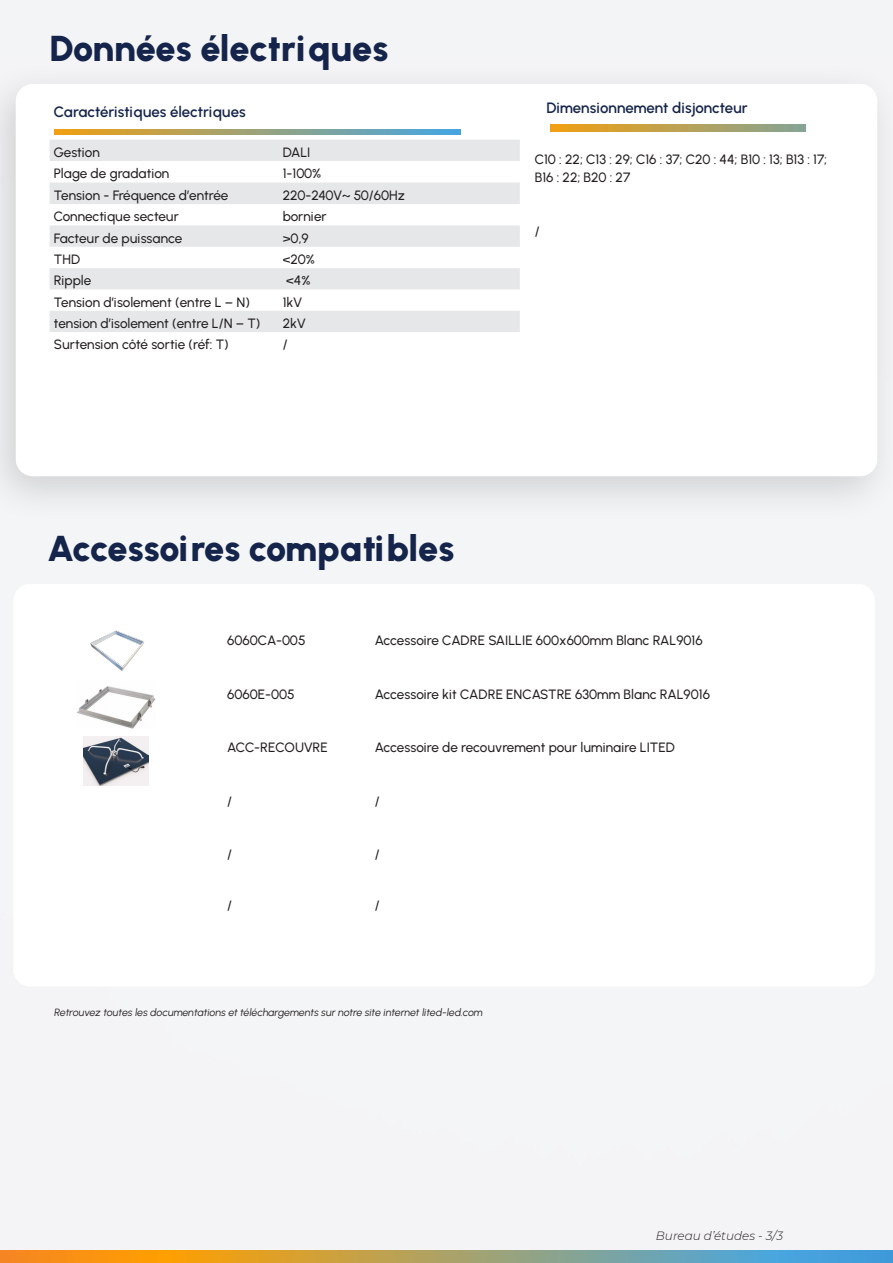
<style>
.page{position:relative;width:893px;height:1263px;background:#f4f4f6}
.page>*{position:absolute;margin:0;border:0;box-sizing:border-box;transform-origin:0 0}
.t1{font:900 36px "Urbanist";letter-spacing:-.01em;color:#15244b}
.Texte_courant{font:600 15px "Urbanist";letter-spacing:-.005em;color:#15244b}
.Texte_courant-2{font:500 13.5px/18px "Urbanist";color:#231f20}
.Texte_courant-3{font:italic 300 12px "Montserrat";color:#231f20}
.Texte_courant-4{font:italic 10.5px "Urbanist";letter-spacing:-.005em;color:#231f20}
</style>
<div class="page">
<svg style="left:0;top:1251px;width:893px;height:12px;background:#a79e6c"></svg>
<div style="left:13px;top:584px;width:862px;height:402px;background:#fff;border-radius:17px"></div>
<img style="left:90px;top:630px;width:55px;height:41px">
<img style="left:77px;top:686px;width:78px;height:43px">
<img style="left:83px;top:736px;width:66px;height:49px">
<div style="left:0;top:59px;width:893px;height:466px;background:#000001;opacity:.15"></div>
<div style="left:16px;top:84px;width:861px;height:392px;background:#fff;border-radius:17px"></div>
<svg style="left:54px;top:129px;width:407px;height:5px;background:#9aa27b"></svg>
<svg style="left:551px;top:125px;width:255px;height:7px;background:#baa153"></svg>
<svg style="left:50px;top:140px;width:470px;height:192px;fill:#e6e7e9"></svg>
<p class="t1" style="left:50px;top:27px;width:340px">Données électriques</p>
<p class="Texte_courant" style="left:54px;top:103px;width:193px">Caractéristiques électriques</p>
<p class="Texte_courant-2" style="left:54px;top:143px;width:48px">Gestion</p>
<p class="Texte_courant-2" style="left:283px;top:143px;width:29px">DALI</p>
<p class="Texte_courant-2" style="left:54px;top:164px;width:117px">Plage de gradation</p>
<p class="Texte_courant-2" style="left:283px;top:164px;width:40px">1-100%</p>
<p class="Texte_courant-2" style="left:54px;top:186px;width:176px">Tension - Fréquence d’entrée</p>
<p class="Texte_courant-2" style="left:283px;top:186px;width:124px">220-240V~ 50/60Hz</p>
<p class="Texte_courant-2" style="left:54px;top:207px;width:126px">Connectique secteur</p>
<p class="Texte_courant-2" style="left:283px;top:207px;width:45px">bornier</p>
<p class="Texte_courant-2" style="left:54px;top:229px;width:130px">Facteur de puissance</p>
<p class="Texte_courant-2" style="left:283px;top:229px;width:27px">&gt;0,9</p>
<p class="Texte_courant-2" style="left:54px;top:250px;width:28px">THD</p>
<p class="Texte_courant-2" style="left:283px;top:250px;width:34px">&lt;20%</p>
<p class="Texte_courant-2" style="left:54px;top:271px;width:39px">Ripple</p>
<p class="Texte_courant-2" style="left:286px;top:271px;width:26px">&lt;4%</p>
<p class="Texte_courant-2" style="left:54px;top:293px;width:198px">Tension d’isolement (entre L – N)</p>
<p class="Texte_courant-2" style="left:283px;top:293px;width:21px">1kV</p>
<p class="Texte_courant-2" style="left:54px;top:314px;width:208px">tension d’isolement (entre L/N – T)</p>
<p class="Texte_courant-2" style="left:283px;top:314px;width:24px">2kV</p>
<p class="Texte_courant-2" style="left:54px;top:335px;width:176px">Surtension côté sortie (réf: T)</p>
<p class="Texte_courant-2" style="left:283px;top:335px;width:6px">/</p>
<p class="t1" style="left:47px;top:527px;width:409px">Accessoires compatibles</p>
<p class="Texte_courant" style="left:546px;top:99px;width:203px">Dimensionnement disjoncteur</p>
<p class="Texte_courant-2" style="left:535px;top:150px;width:294px">C10 : 22; C13 : 29; C16 : 37; C20 : 44; B10 : 13; B13 : 17;<br>B16 : 22; B20 : 27</p>
<p class="Texte_courant-2" style="left:535px;top:222px;width:6px">/</p>
<p class="Texte_courant-2" style="left:227px;top:631px;width:80px">6060CA-005</p>
<p class="Texte_courant-2" style="left:375px;top:631px;width:329px">Accessoire CADRE SAILLIE 600x600mm Blanc RAL9016</p>
<p class="Texte_courant-2" style="left:227px;top:685px;width:69px">6060E-005</p>
<p class="Texte_courant-2" style="left:375px;top:685px;width:337px">Accessoire kit CADRE ENCASTRE 630mm Blanc RAL9016</p>
<p class="Texte_courant-2" style="left:227px;top:738px;width:102px">ACC-RECOUVRE</p>
<p class="Texte_courant-2" style="left:375px;top:738px;width:301px">Accessoire de recouvrement pour luminaire LITED</p>
<p class="Texte_courant-2" style="left:227px;top:792px;width:6px">/</p>
<p class="Texte_courant-2" style="left:375px;top:792px;width:6px">/</p>
<p class="Texte_courant-2" style="left:227px;top:846px;width:6px">/</p>
<p class="Texte_courant-2" style="left:375px;top:846px;width:6px">/</p>
<p class="Texte_courant-2" style="left:227px;top:896px;width:6px">/</p>
<p class="Texte_courant-2" style="left:375px;top:896px;width:6px">/</p>
<p class="Texte_courant-4" style="left:55px;top:1006px;width:430px">Retrouvez toutes les documentations et téléchargements sur notre site internet lited-led.com</p>
<p class="Texte_courant-3" style="left:656px;top:1228px;width:129px">Bureau d’études - 3/3</p>
</div>
